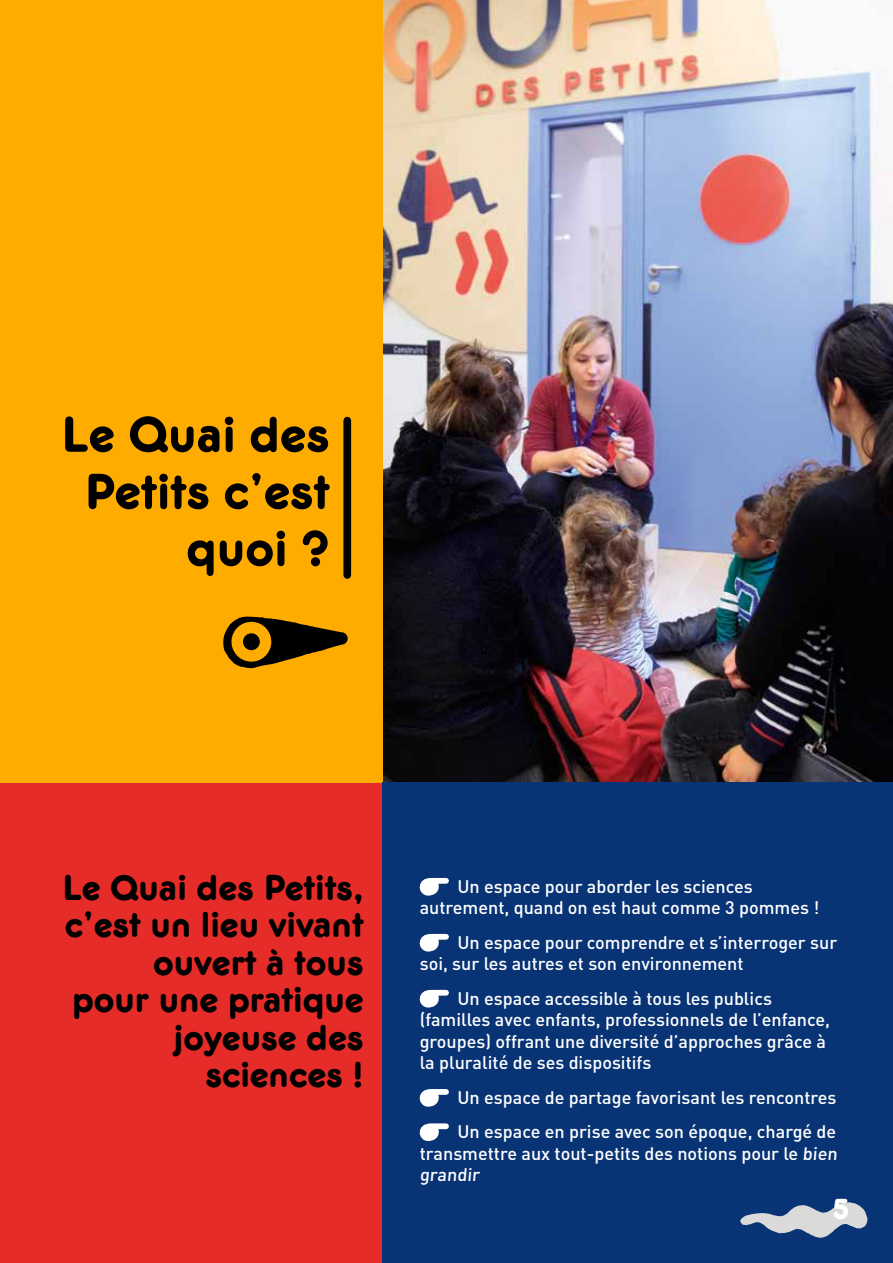
<style>
.page{position:relative;width:893px;height:1263px;background:#fff}
.page>*{position:absolute;margin:0;border:0;box-sizing:border-box;transform-origin:0 0}
.t1{font:500 52.5px/57px "Frankfurter Com";color:#000;text-align:right}
.t2{font:500 37.5px/37.5px "Frankfurter Com";color:#000;text-align:right}
.t3{font:500 30px "Frankfurter Com";color:#fff}
.t4{font:500 18px/21.6px "DIN";color:#fff}
</style>
<div class="page">
<img style="left:383px;top:0;width:510px;height:782px">
<div style="left:0;top:782px;width:383px;height:481px;background:#e62c28"></div>
<div style="left:0;top:0;width:383px;height:782px;background:#ffac00"></div>
<svg style="left:223px;top:616px;width:125px;height:52px"></svg>
<div style="left:243px;top:633px;width:17px;height:17px;background:#000;border-radius:50%"></div>
<div style="left:343px;top:421px;width:8px;height:154px;background:#000"></div>
<div style="left:383px;top:782px;width:510px;height:481px;background:#083374"></div>
<svg style="left:419px;top:878px;width:30px;height:18px"></svg>
<svg style="left:419px;top:934px;width:30px;height:18px"></svg>
<svg style="left:419px;top:990px;width:30px;height:18px"></svg>
<svg style="left:419px;top:1089px;width:30px;height:18px"></svg>
<svg style="left:419px;top:1123px;width:30px;height:18px"></svg>
<svg style="left:740px;top:1202px;width:128px;height:36px"></svg>
<h1 class="t1" style="left:61px;top:407px;width:270px">Le Quai des<br>Petits c’est quoi ?</h1>
<h2 class="t2" style="left:62px;top:869px;width:303px">Le Quai des Petits, c’est un lieu vivant ouvert à tous<br>pour une pratique joyeuse des sciences !</h2>
<p class="t4" style="left:420px;top:875px;width:401px;text-indent:38px">Un espace pour aborder les sciences autrement, quand on est haut comme 3 pommes !</p>
<p class="t4" style="left:420px;top:931px;width:419px;text-indent:38px">Un espace pour comprendre et s’interroger sur soi, sur les autres et son environnement</p>
<p class="t4" style="left:420px;top:987px;width:412px;text-indent:38px">Un espace accessible à tous les publics (familles avec enfants, professionnels de l’enfance, groupes) offrant une diversité d’approches grâce à la pluralité de ses dispositifs</p>
<p class="t4" style="left:457px;top:1079px;width:381px;line-height:34.3px">Un espace de partage favorisant les rencontres<br>Un espace en prise avec son époque, chargé de</p>
<p class="t4" style="left:420px;top:1142px;width:421px">transmettre aux tout-petits des notions pour le bien grandir</p>
<h3 class="t3" style="left:833px;top:1192px;width:17px">5</h3>
</div>
